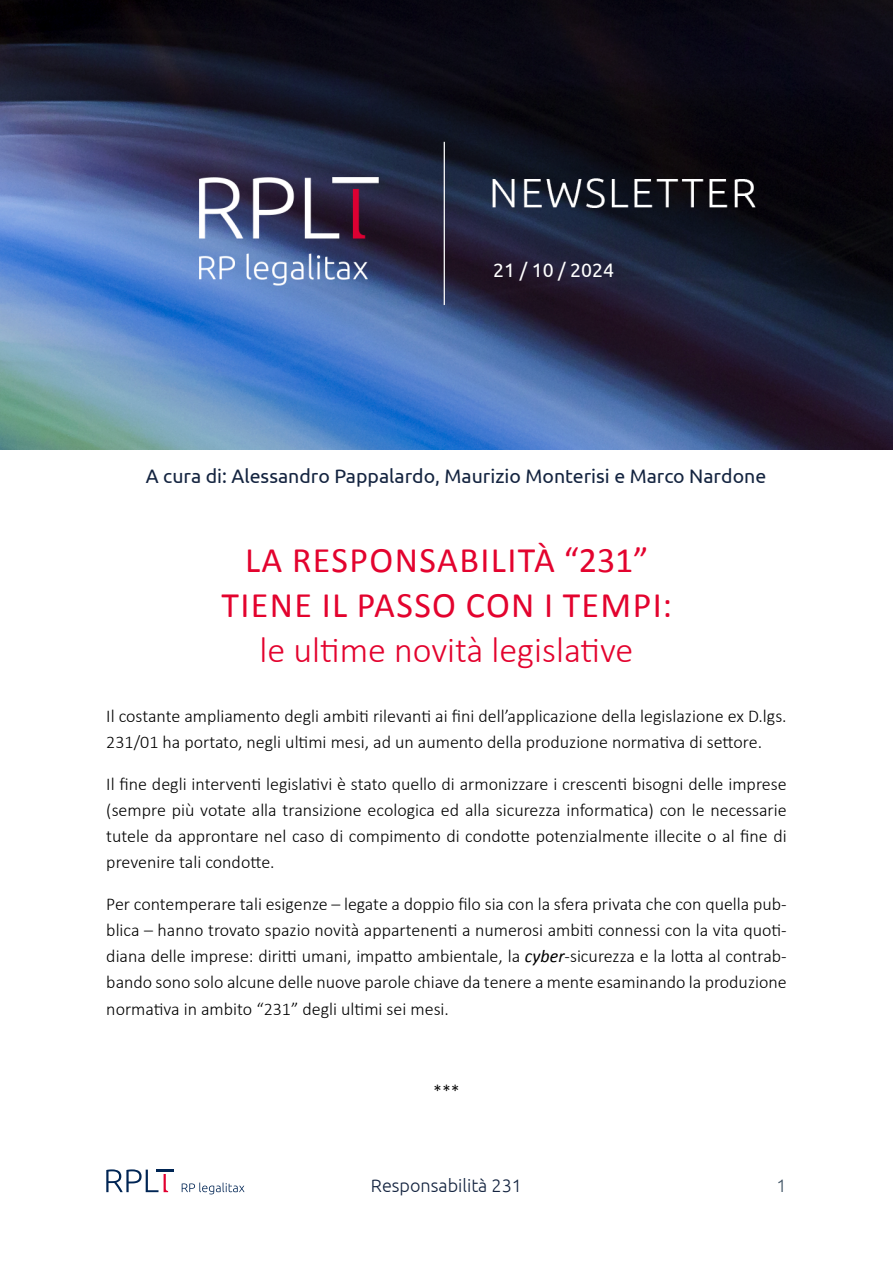
<style>
.page{position:relative;width:893px;height:1263px;background:#fff}
.page>*{position:absolute;margin:0;border:0;box-sizing:border-box;transform-origin:0 0}
.t1{font:36px/45px "Calibri";letter-spacing:.04em;color:#e3032e;text-align:center}
.t2{font:300 36px "Calibri";color:#e3032e}
.t3{font:19.5px "Ubuntu";color:#142440}
.t4{font:19.5px "Ubuntu";color:#fff}
.t5{font:300 18px/26.2px "Calibri";color:#000;text-align:justify}
.t6{font:300 18px "Ubuntu";color:#142440}
.t7{font:300 18px "Ubuntu";color:#3f5364}
.s1{font-weight:400;font-style:italic}
</style>
<div class="page">
<svg style="left:182px;top:1182px;width:62px;height:12px"></svg>
<svg style="left:164px;top:1174px;width:4px;height:18px"></svg>
<svg style="left:106px;top:1169px;width:52px;height:23px"></svg>
<hr style="left:156px;top:1169px;width:17px;height:3px;background:#002554">
<img style="left:0;top:0;width:893px;height:450px">
<p class="t4" style="left:493px;top:258px;width:122px">21 / 10 / 2024</p>
<p class="t3" style="left:146px;top:464px;width:622px">A cura di: Alessandro Pappalardo, Maurizio Monterisi e Marco Nardone</p>
<h1 class="t1" style="left:221px;top:538px;width:452px">LA RESPONSABILITÀ “231”<br>TIENE IL PASSO CON I TEMPI:</h1>
<h1 class="t2" style="left:260px;top:628px;width:375px">le ultime novità legislative</h1>
<p class="t5" style="left:106px;top:702px;width:682px">Il costante ampliamento degli ambiti rilevanti ai fini dell’applicazione della legislazione ex D.lgs.<br>231/01 ha portato, negli ultimi mesi, ad un aumento della produzione normativa di settore.</p>
<p class="t5" style="left:106px;top:770px;width:682px">Il fine degli interventi legislativi è stato quello di armonizzare i crescenti bisogni delle imprese (sempre più votate alla transizione ecologica ed alla sicurezza informatica) con le necessarie tutele da approntare nel caso di compimento di condotte potenzialmente illecite o al fine di prevenire tali condotte.</p>
<p class="t5" style="left:106px;top:890px;width:682px">Per contemperare tali esigenze – legate a doppio filo sia con la sfera privata che con quella pub&shy;blica – hanno trovato spazio novità appartenenti a numerosi ambiti connessi con la vita quoti&shy;diana delle imprese: diritti umani, impatto ambientale, la <span class="s1">cyber</span>-sicurezza e la lotta al contrab&shy;bando sono solo alcune delle nuove parole chiave da tenere a mente esaminando la produzione normativa in ambito “231” degli ultimi sei mesi.</p>
<p class="t5" style="left:433px;top:1077px;width:28px">***</p>
<p class="t6" style="left:371px;top:1174px;width:153px">Responsabilità 231</p>
<p class="t7" style="left:776px;top:1174px;width:12px">1</p>
</div>
